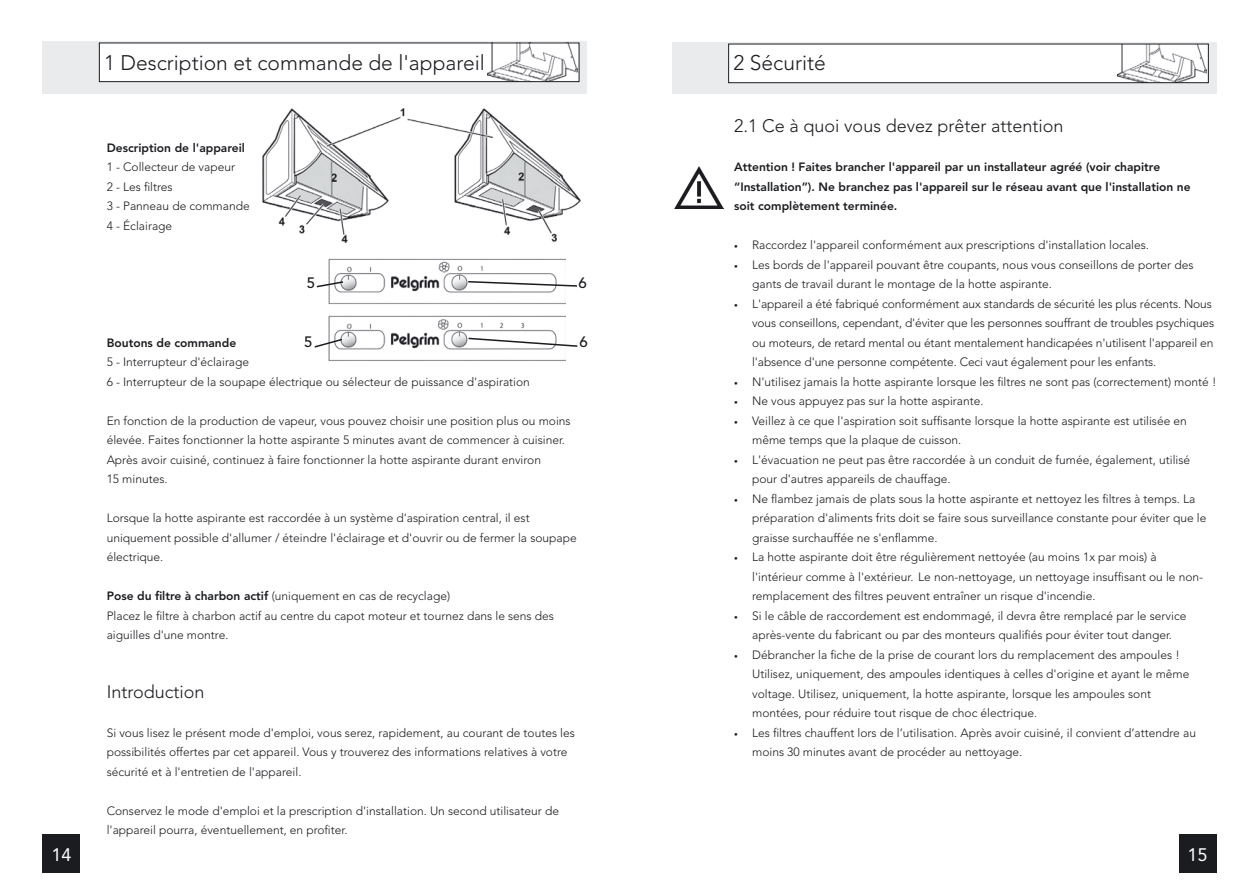
<style>
.page{position:relative;width:1259px;height:893px;background:#fff}
.page>*{position:absolute;margin:0;border:0;box-sizing:border-box;transform-origin:0 0}
.t1{font:300 21px "Avenir";color:#1b1c20}
.t2{font:300 18px "Avenir";color:#1b1c20}
.t3{font:18px "Avenir";color:#fff}
.t4{font:500 15px "Avenir";color:#1b1c20}
.t5{font:300 12px/19.5px "Avenir";color:#1b1c20}
.t6{font:800 12px/19.5px "Avenir";color:#1b1c20}
.s1{font-weight:800}
.s2{font-size:7.5px}
</style>
<div class="page">
<div style="left:672px;top:43px;width:544px;height:51px;background:#e9ebec"></div>
<div style="left:43px;top:42px;width:544px;height:51px;background:#e9ebec"></div>
<div style="left:1178px;top:835px;width:38px;height:38px;background:#1b1c20"></div>
<div style="left:43px;top:835px;width:37px;height:38px;background:#1b1c20"></div>
<img style="left:674px;top:166px;width:50px;height:43px">
<img style="left:262px;top:108px;width:319px;height:135px">
<div style="left:99px;top:43px;width:480px;height:39px;background:#fff"></div>
<img style="left:488px;top:45px;width:89px;height:35px">
<div style="left:99px;top:43px;width:480px;height:39px;border:1px solid #1b1c20"></div>
<img style="left:328px;top:258px;width:238px;height:103px">
<svg style="left:316px;top:280px;width:29px;height:8px"></svg>
<svg style="left:314px;top:338px;width:30px;height:11px"></svg>
<svg style="left:467px;top:280px;width:110px;height:8px"></svg>
<svg style="left:467px;top:337px;width:111px;height:11px"></svg>
<div style="left:728px;top:44px;width:480px;height:39px;background:#fff"></div>
<img style="left:1117px;top:46px;width:89px;height:35px">
<div style="left:728px;top:44px;width:480px;height:39px;border:1px solid #1b1c20"></div>
<h1 class="t1" style="left:104px;top:50px;width:382px">1 Description et commande de l'appareil</h1>
<p class="t6" style="left:107px;top:138px;width:140px">Description de l'appareil</p>
<p class="t5" style="left:107px;top:157px;width:145px">1 - Collecteur de vapeur<br>2 - Les filtres<br>3 - Panneau de commande<br>4 - éclairage</p>
<p class="t4" style="left:307px;top:274px;width:10px">5</p>
<p class="t4" style="left:578px;top:274px;width:10px">6</p>
<p class="t4" style="left:304px;top:333px;width:10px">5</p>
<p class="t4" style="left:579px;top:333px;width:10px">6</p>
<p class="t6" style="left:107px;top:333px;width:131px">Boutons de commande</p>
<p class="t5" style="left:107px;top:352px;width:425px">5 - Interrupteur d'éclairage<br>6 - Interrupteur de la soupape électrique ou sélecteur de puissance d'aspiration</p>
<p class="t5" style="left:107px;top:411px;width:465px">En fonction de la production de vapeur, vous pouvez choisir une position plus ou moins élevée. Faites fonctionner la hotte aspirante 5 minutes avant de commencer à cuisiner.<br>Après avoir cuisiné, continuez à faire fonctionner la hotte aspirante durant environ<br>15 minutes.</p>
<p class="t5" style="left:107px;top:508px;width:471px">Lorsque la hotte aspirante est raccordée à un système d'aspiration central, il est uniquement possible d'allumer / éteindre l'éclairage et d'ouvrir ou de fermer la soupape électrique.</p>
<p class="t5" style="left:107px;top:586px;width:449px"><span class="s1">Pose du filtre à charbon actif</span> (uniquement en cas de recyclage)<br>Placez le filtre à charbon actif au centre du capot moteur et tournez dans le sens des aiguilles d'une montre.</p>
<h2 class="t2" style="left:107px;top:681px;width:99px">Introduction</h2>
<p class="t5" style="left:107px;top:723px;width:470px">Si vous lisez le présent mode d'emploi, vous serez, rapidement, au courant de toutes les possibilités offertes par cet appareil. Vous y trouverez des informations relatives à votre sécurité et à l'entretien de l'appareil.</p>
<p class="t5" style="left:107px;top:801px;width:454px">Conservez le mode d'emploi et la prescription d'installation. Un second utilisateur de l'appareil pourra, éventuellement, en profiter.</p>
<h1 class="t1" style="left:733px;top:50px;width:94px">2 Sécurité</h1>
<h2 class="t2" style="left:734px;top:115px;width:331px">2.1 Ce à quoi vous devez prêter attention</h2>
<p class="t6" style="left:734px;top:157px;width:458px">Attention ! Faites brancher l'appareil par un installateur agréé (voir chapitre “Installation”). Ne branchez pas l'appareil sur le réseau avant que l'installation ne soit complètement terminée.</p>
<p class="t5" style="left:734px;top:235px;width:416px"><span class="s2">•</span> Raccordez l'appareil conformément aux prescriptions d'installation locales.</p>
<p class="t5" style="left:752px;top:255px;width:443px;text-indent:-18px"><span class="s2">•</span> Les bords de l'appareil pouvant être coupants, nous vous conseillons de porter des gants de travail durant le montage de la hotte aspirante.</p>
<p class="t5" style="left:752px;top:294px;width:464px;text-indent:-18px"><span class="s2">•</span> L'appareil a été fabriqué conformément aux standards de sécurité les plus récents. Nous vous conseillons, cependant, d'éviter que les personnes souffrant de troubles psychiques ou moteurs, de retard mental ou étant mentalement handicapées n'utilisent l'appareil en l'absence d'une personne compétente. Ceci vaut également pour les enfants.</p>
<p class="t5" style="left:734px;top:372px;width:484px"><span class="s2">•</span> N'utilisez jamais la hotte aspirante lorsque les filtres ne sont pas (correctement) monté !</p>
<p class="t5" style="left:734px;top:391px;width:251px"><span class="s2">•</span> Ne vous appuyez pas sur la hotte aspirante.</p>
<p class="t5" style="left:752px;top:411px;width:436px;text-indent:-18px"><span class="s2">•</span> Veillez à ce que l'aspiration soit suffisante lorsque la hotte aspirante est utilisée en même temps que la plaque de cuisson.</p>
<p class="t5" style="left:752px;top:450px;width:440px;text-indent:-18px"><span class="s2">•</span> L'évacuation ne peut pas être raccordée à un conduit de fumée, également, utilisé pour d'autres appareils de chauffage.</p>
<p class="t5" style="left:752px;top:489px;width:456px;text-indent:-18px"><span class="s2">•</span> Ne flambez jamais de plats sous la hotte aspirante et nettoyez les filtres à temps. La préparation d'aliments frits doit se faire sous surveillance constante pour éviter que le graisse surchauffée ne s'enflamme.</p>
<p class="t5" style="left:752px;top:547px;width:452px;text-indent:-18px"><span class="s2">•</span> La hotte aspirante doit être régulièrement nettoyée (au moins 1x par mois) à l'intérieur comme à l'extérieur. Le non-nettoyage, un nettoyage insuffisant ou le non&shy;remplacement des filtres peuvent entraîner un risque d'incendie.</p>
<p class="t5" style="left:734px;top:606px;width:454px;text-align:center"><span class="s2">•</span> Si le câble de raccordement est endommagé, il devra être remplacé par le service après-vente du fabricant ou par des monteurs qualifiés pour éviter tout danger.</p>
<p class="t5" style="left:752px;top:645px;width:439px;text-indent:-18px"><span class="s2">•</span> Débrancher la fiche de la prise de courant lors du remplacement des ampoules !<br>Utilisez, uniquement, des ampoules identiques à celles d'origine et ayant le même voltage. Utilisez, uniquement, la hotte aspirante, lorsque les ampoules sont montées, pour réduire tout risque de choc électrique.</p>
<p class="t5" style="left:752px;top:723px;width:445px;text-indent:-18px"><span class="s2">•</span> Les filtres chauffent lors de l’utilisation. Après avoir cuisiné, il convient d’attendre au moins 30 minutes avant de procéder au nettoyage.</p>
<h2 class="t3" style="left:51px;top:844px;width:22px">14</h2>
<h2 class="t3" style="left:1187px;top:844px;width:22px">15</h2>
</div>
